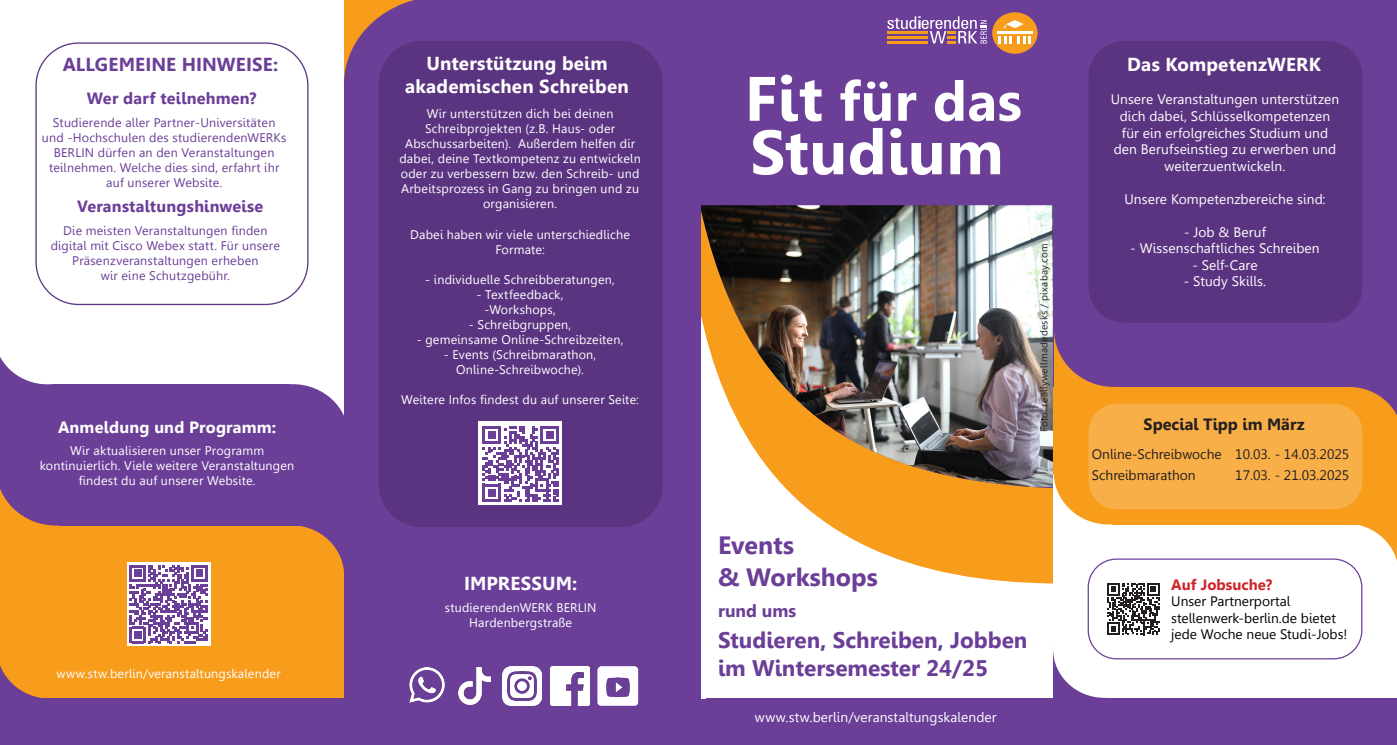
<style>
.page{position:relative;width:1397px;height:745px;background:#fff}
.page>*{position:absolute;margin:0;border:0;box-sizing:border-box;transform-origin:0 0}
.t1{font:700 62.5px "Leelawadee";letter-spacing:.01em;color:#fff}
.t2{font:700 55px "Leelawadee";letter-spacing:.01em;color:#fff}
.t3{font:700 25px "Leelawadee";color:#6b3e98}
.t4{font:700 22.5px "Leelawadee";color:#6b3e98}
.Weiß_Große_Buchstaben_15pt{font:700 18.75px "Leelawadee";letter-spacing:.01em;color:#fff}
.Weiß_Große_Buchstaben_15pt-2{font:700 18.75px "Leelawadee";color:#6b3e98}
.t5{font:700 17.5px "Leelawadee";color:#6b3e98}
.Weiß_bold_13pt{font:700 16.25px "Leelawadee";letter-spacing:.015em;color:#6b3e98}
.Weiß_bold_13pt-2{font:700 16.25px "Leelawadee";letter-spacing:.01em;color:#fff}
.Tabelle_Datum_Uhrzeit{font:700 16.25px "Leelawadee";color:#231f20}
.Überschrift_Studienfinanzierung{font:700 15px "Leelawadee";color:#d1232a}
.Weiße_regular_12pt{font:13.75px/16.5px "Leelawadee";letter-spacing:.01em;color:#fff;text-align:center}
.Überschrift_Studienfinanzierung-2{font:13.75px/16.5px "Leelawadee";color:#000}
.Tabelle_Datum_Uhrzeit-2{font:13.75px "Leelawadee";color:#231f20}
.Weiß_11pt{font:12.5px/15px "Leelawadee";letter-spacing:.015em;color:#fff;text-align:center}
.Weiß_11pt-2{font:12.5px/15px "Leelawadee";letter-spacing:.015em;color:#6b3e98;text-align:center}
.Weiß_11pt-3{font:10px "Leelawadee";letter-spacing:.025em;color:#231f20}
.s1{font-size:62.5px}
</style>
<div class="page">
<svg style="left:786px;top:489px;width:306px;height:94px;fill:#f89c1c"></svg>
<div style="left:700px;top:0;width:353px;height:489px;background:#6b3e98"></div>
<img style="left:700px;top:205px;width:353px;height:281px">
<div style="left:698px;top:698px;width:355px;height:46px;background:#6b3e98"></div>
<div style="left:992px;top:12px;width:45px;height:42px;background:#f89c1c;border-radius:50%"></div>
<hr style="left:997px;top:31px;width:35px;height:2px;background:#fff">
<svg style="left:998px;top:36px;width:33px;height:7px"></svg>
<svg style="left:1003px;top:20px;width:20px;height:9px"></svg>
<svg style="left:887px;top:16px;width:99px;height:27px;background:#a1779c"></svg>
<svg style="left:1292px;top:524px;width:104px;height:100px"></svg>
<div style="left:1053px;top:0;width:343px;height:524px;background:#f89c1c"></div>
<svg style="left:1352px;top:387px;width:44px;height:100px"></svg>
<div style="left:1053px;top:0;width:343px;height:387px;background:#6b3e98"></div>
<div style="left:1052px;top:473px;width:32px;height:153px;background:#fff"></div>
<div style="left:1053px;top:469px;width:58px;height:59px;background:#fff"></div>
<div style="left:1053px;top:419px;width:110px;height:105px;background:#f89c1c;border-radius:50%"></div>
<div style="left:1052px;top:697px;width:344px;height:47px;background:#6b3e98"></div>
<div style="left:1052px;top:646px;width:54px;height:55px;background:#6b3e98"></div>
<div style="left:1052px;top:600px;width:103px;height:97px;background:#fff;border-radius:50%"></div>
<div style="left:0;top:0;width:344px;height:744px;background:#f89c1c"></div>
<div style="left:292px;top:520px;width:56px;height:58px;background:#6b3e98"></div>
<div style="left:238px;top:525px;width:106px;height:100px;background:#f89c1c;border-radius:50%"></div>
<div style="left:0;top:2px;width:349px;height:523px;background:#6b3e98"></div>
<div style="left:0;top:0;width:349px;height:383px;background:#fff"></div>
<div style="left:290px;top:381px;width:60px;height:59px;background:#fff"></div>
<div style="left:237px;top:384px;width:112px;height:106px;background:#6b3e98;border-radius:50%"></div>
<svg style="left:700px;top:351px;width:5px;height:346px"></svg>
<svg style="left:0;top:665px;width:41px;height:33px"></svg>
<svg style="left:0;top:283px;width:101px;height:101px"></svg>
<svg style="left:0;top:489px;width:47px;height:36px"></svg>
<div style="left:0;top:698px;width:349px;height:46px;background:#6b3e98"></div>
<div style="left:344px;top:0;width:356px;height:744px;background:#6b3e98"></div>
<svg style="left:344px;top:0;width:71px;height:79px"></svg>
<div style="left:1053px;top:326px;width:63px;height:65px;background:#f89c1c"></div>
<div style="left:1053px;top:271px;width:120px;height:115px;background:#6b3e98;border-radius:50%"></div>
<img style="left:409px;top:667px;width:36px;height:36px">
<img style="left:458px;top:667px;width:32px;height:36px">
<img style="left:502px;top:666px;width:40px;height:39px">
<img style="left:550px;top:666px;width:39px;height:39px">
<img style="left:597px;top:666px;width:41px;height:39px">
<div style="left:1088px;top:41px;width:274px;height:281px;background:#5b3481;border-radius:35px"></div>
<div style="left:1088px;top:403px;width:274px;height:106px;background:#f9af48;border-radius:28px"></div>
<div style="left:1087px;top:558px;width:275px;height:101px;border:1px solid #6b3e98;border-radius:28px"></div>
<div style="left:35px;top:42px;width:273px;height:263px;border:1px solid #000;border-radius:43px"></div>
<div style="left:379px;top:41px;width:284px;height:486px;background:#5b3481;border-radius:43px"></div>
<svg style="left:1107px;top:583px;width:52px;height:52px"></svg>
<div style="left:127px;top:561px;width:83px;height:84px;background:#fff"></div>
<svg style="left:129px;top:565px;width:79px;height:78px"></svg>
<div style="left:478px;top:421px;width:84px;height:83px;background:#fff"></div>
<svg style="left:482px;top:426px;width:76px;height:76px"></svg>
<p class="Weiß_Große_Buchstaben_15pt-2" style="left:63px;top:53px;width:217px">ALLGEMEINE HINWEISE:</p>
<p class="Weiß_Große_Buchstaben_15pt" style="left:426px;top:53px;width:183px">Unterstützung beim</p>
<p class="Weiß_Große_Buchstaben_15pt" style="left:405px;top:75px;width:225px">akademischen Schreiben</p>
<p class="Weiß_11pt" style="left:399px;top:106px;width:243px">Wir unterstützen dich bei deinen Schreibprojekten (z.B. Haus- oder Abschussarbeiten). Außerdem helfen dir dabei, deine Textkompetenz zu entwickeln oder zu verbessern bzw. den Schreib- und Arbeitsprozess in Gang zu bringen und zu organisieren.</p>
<p class="Weiß_11pt" style="left:410px;top:226px;width:221px">Dabei haben wir viele unterschiedliche<br>Formate:</p>
<p class="Weiß_11pt" style="left:425px;top:271px;width:191px">- individuelle Schreibberatungen,</p>
<p class="Weiß_11pt" style="left:476px;top:286px;width:88px">- Textfeedback,</p>
<p class="Weiß_11pt" style="left:484px;top:301px;width:73px">-Workshops,</p>
<p class="Weiß_11pt" style="left:469px;top:316px;width:104px">- Schreibgruppen,</p>
<p class="Weiß_11pt" style="left:416px;top:331px;width:208px">- gemeinsame Online-Schreibzeiten,</p>
<p class="Weiß_11pt" style="left:444px;top:346px;width:154px">- Events (Schreibmarathon,<br>Online-Schreibwoche).</p>
<p class="Weiß_11pt" style="left:401px;top:391px;width:239px">Weitere Infos findest du auf unserer Seite:</p>
<p class="Weiß_bold_13pt" style="left:87px;top:89px;width:171px">Wer darf teilnehmen?</p>
<p class="Weiß_11pt-2" style="left:42px;top:115px;width:246px">Studierende aller Partner-Universitäten und -Hochschulen des studierendenWERKs BERLIN dürfen an den Veranstaltungen teilnehmen. Welche dies sind, erfahrt ihr auf unserer Website.</p>
<p class="Weiß_bold_13pt" style="left:77px;top:196px;width:188px">Veranstaltungshinweise</p>
<p class="Weiß_11pt-2" style="left:63px;top:223px;width:206px">Die meisten Veranstaltungen finden</p>
<p class="Weiß_11pt-2" style="left:51px;top:238px;width:231px">digital mit Cisco Webex statt. Für unsere<br>Präsenzveranstaltungen erheben</p>
<p class="Weiß_11pt-2" style="left:101px;top:268px;width:131px">wir eine Schutzgebühr.</p>
<p class="Weiß_bold_13pt-2" style="left:58px;top:417px;width:219px">Anmeldung und Programm:</p>
<p class="Weiß_11pt" style="left:70px;top:443px;width:196px">Wir aktualisieren unser Programm</p>
<p class="Weiß_11pt" style="left:40px;top:458px;width:256px">kontinuierlich. Viele weitere Veranstaltungen findest du auf unserer Website.</p>
<p class="Weiß_11pt" style="left:56px;top:666px;width:226px">www.stw.berlin/veranstaltungskalender</p>
<p class="Weiß_Große_Buchstaben_15pt" style="left:464px;top:572px;width:114px">IMPRESSUM:</p>
<p class="Weiß_11pt" style="left:444px;top:599px;width:153px">studierendenWERK BERLIN</p>
<p class="Weiß_11pt" style="left:469px;top:614px;width:104px">Hardenbergstraße</p>
<p class="t2" style="left:744px;top:69px;width:279px"><span class="s1">Fit</span> für das</p>
<p class="t1" style="left:750px;top:116px;width:255px">Studium</p>
<p class="Weiß_11pt-3" style="left:1038px;top:432px;width:190px;rotate:-90deg">Foto: reallywellmadedesks / pixabay.com</p>
<p class="t3" style="left:718px;top:530px;width:77px">Events</p>
<p class="t3" style="left:718px;top:562px;width:161px">&amp; Workshops</p>
<p class="t5" style="left:718px;top:600px;width:80px">rund ums</p>
<p class="t4" style="left:718px;top:626px;width:311px">Studieren, Schreiben, Jobben</p>
<p class="t4" style="left:718px;top:654px;width:271px">im Wintersemester 24/25</p>
<p class="Weiße_regular_12pt" style="left:754px;top:708px;width:243px">www.stw.berlin/veranstaltungskalender</p>
<p class="Weiß_Große_Buchstaben_15pt" style="left:1127px;top:53px;width:195px">Das KompetenzWERK</p>
<p class="Weiße_regular_12pt" style="left:1110px;top:91px;width:230px">Unsere Veranstaltungen unterstützen dich dabei, Schlüsselkompetenzen für ein erfolgreiches Studium und den Berufseinstieg zu erwerben und weiterzuentwickeln.</p>
<p class="Weiße_regular_12pt" style="left:1124px;top:190px;width:202px">Unsere Kompetenzbereiche sind:</p>
<p class="Weiße_regular_12pt" style="left:1183px;top:223px;width:83px">- Job &amp; Beruf</p>
<p class="Weiße_regular_12pt" style="left:1130px;top:240px;width:191px">- Wissenschaftliches Schreiben</p>
<p class="Weiße_regular_12pt" style="left:1192px;top:256px;width:67px">- Self-Care</p>
<p class="Weiße_regular_12pt" style="left:1183px;top:273px;width:84px">- Study Skills.</p>
<p class="Tabelle_Datum_Uhrzeit" style="left:1143px;top:415px;width:162px">Special Tipp im März</p>
<p class="Tabelle_Datum_Uhrzeit-2" style="left:1091px;top:445px;width:131px">Online-Schreibwoche</p>
<p class="Tabelle_Datum_Uhrzeit-2" style="left:1234px;top:445px;width:115px">10.03. - 14.03.2025</p>
<p class="Tabelle_Datum_Uhrzeit-2" style="left:1091px;top:466px;width:105px">Schreibmarathon</p>
<p class="Tabelle_Datum_Uhrzeit-2" style="left:1234px;top:466px;width:115px">17.03. - 21.03.2025</p>
<p class="Überschrift_Studienfinanzierung" style="left:1170px;top:575px;width:103px">Auf Jobsuche?</p>
<p class="Überschrift_Studienfinanzierung-2" style="left:1170px;top:593px;width:178px">Unser Partnerportal stellenwerk-berlin.de bietet jede Woche neue Studi-Jobs!</p>
</div>
